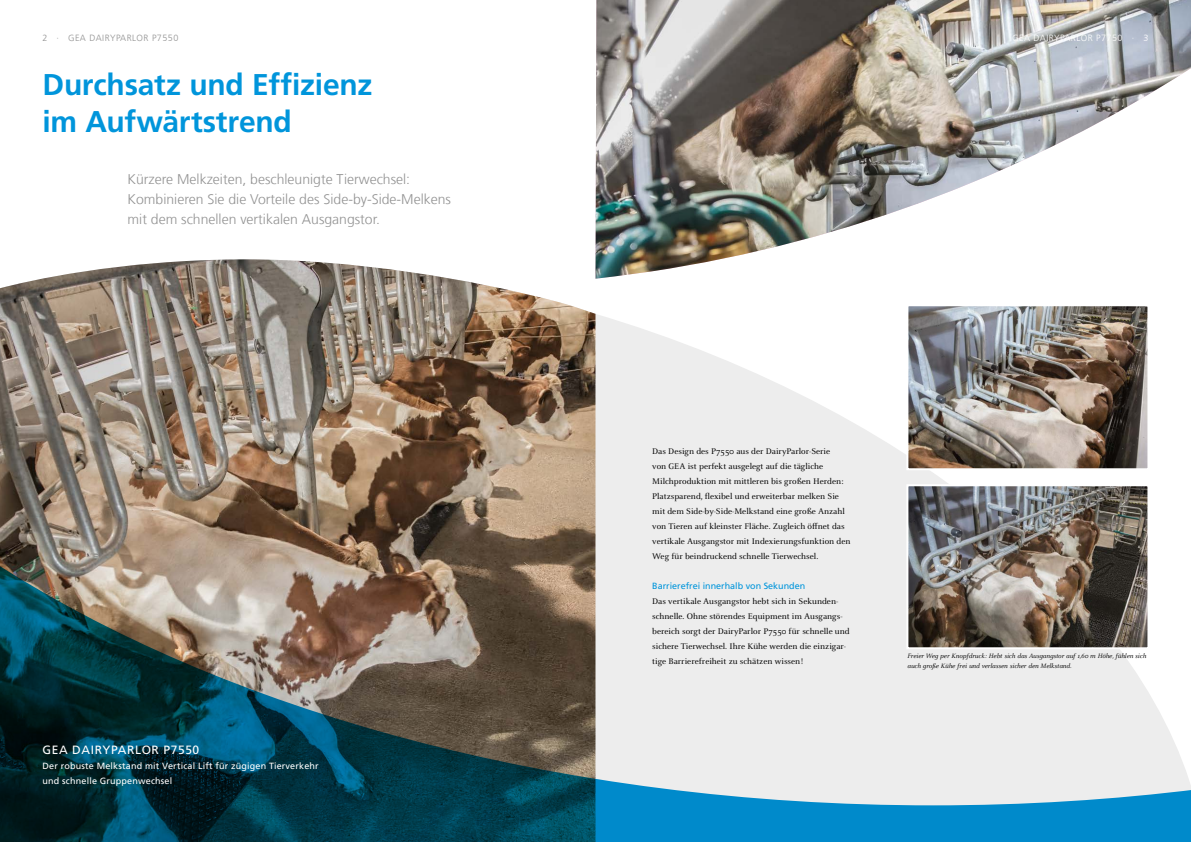
<style>
.page{position:relative;width:1191px;height:842px;background:#fff}
.page>*{position:absolute;margin:0;border:0;box-sizing:border-box;transform-origin:0 0}
.t1{font:700 30px/37.5px "Frutiger LT Com";letter-spacing:-.01em;color:#0095db}
.t2{font:300 14px/20px "Frutiger LT Com";color:#929292}
.t3{font:12px "Frutiger LT Com";letter-spacing:.05em;color:#fff}
.t4{font:9px/15px "Celeste OT";color:#000}
.t5{font:9px/15px "Frutiger LT Com";letter-spacing:.02em;color:#fff}
.t6{font:9px "Frutiger LT Com";color:#0095db}
.t7{font:300 9px "Frutiger LT Com";letter-spacing:.05em;color:#929292}
.t8{font:300 9px "Frutiger LT Com";letter-spacing:.05em;color:#fff}
.t9{font:italic 7px/10px "Celeste OT";color:#000}
</style>
<div class="page">
<img style="left:595px;top:0;width:596px;height:248px">
<svg style="left:595px;top:248px;width:353px;height:313px;fill:#ededed"></svg>
<img style="left:0;top:314px;width:595px;height:247px">
<img style="left:0;top:259px;width:595px;height:55px">
<img style="left:909px;top:487px;width:237px;height:74px">
<div style="left:906px;top:484px;width:243px;height:165px;border:2px solid #fff"></div>
<img style="left:909px;top:307px;width:237px;height:160px">
<div style="left:906px;top:304px;width:243px;height:166px;border:2px solid #fff"></div>
<svg style="left:0;top:561px;width:1191px;height:281px;background:#7c9195"></svg>
<p class="t7" style="left:43px;top:32px;width:137px">2 · GEA DAIRYPARLOR P7550</p>
<p class="t8" style="left:1012px;top:32px;width:138px">GEA DAIRYPARLOR P7750 · 3</p>
<h1 class="t1" style="left:43px;top:66px;width:331px">Durchsatz und Effizienz im Aufwärtstrend</h1>
<h2 class="t2" style="left:128px;top:170px;width:325px">Kürzere Melkzeiten, beschleunigte Tierwechsel:<br>Kombinieren Sie die Vorteile des Side-by-Side-Melkens mit dem schnellen vertikalen Ausgangstor.</h2>
<h3 class="t3" style="left:43px;top:743px;width:158px">GEA DAIRYPARLOR P7550</h3>
<p class="t5" style="left:43px;top:759px;width:278px">Der robuste Melkstand mit Vertical Lift für zügigen Tierverkehr und schnelle Gruppenwechsel</p>
<p class="t4" style="left:652px;top:444px;width:200px">Das Design des P7550 aus der DairyParlor-Serie<br>von GEA ist perfekt ausgelegt auf die tägliche Milchproduktion mit mittleren bis großen Herden:<br>Platzsparend, flexibel und erweiterbar melken Sie mit dem Side-by-Side-Melkstand eine große Anzahl von Tieren auf kleinster Fläche. Zugleich öffnet das vertikale Ausgangstor mit Indexierungsfunktion den Weg für beindruckend schnelle Tierwechsel.</p>
<p class="t6" style="left:652px;top:581px;width:155px">Barrierefrei innerhalb von Sekunden</p>
<p class="t4" style="left:652px;top:594px;width:199px">Das vertikale Ausgangstor hebt sich in Sekunden&shy;schnelle. Ohne störendes Equipment im Ausgangs&shy;bereich sorgt der DairyParlor P7550 für schnelle und sichere Tierwechsel. Ihre Kühe werden die einzigar&shy;tige Barrierefreiheit zu schätzen wissen!</p>
<p class="t9" style="left:907px;top:651px;width:240px">Freier Weg per Knopfdruck: Hebt sich das Ausgangstor auf 1,60 m Höhe, fühlen sich auch große Kühe frei und verlassen sicher den Melkstand.</p>
</div>
